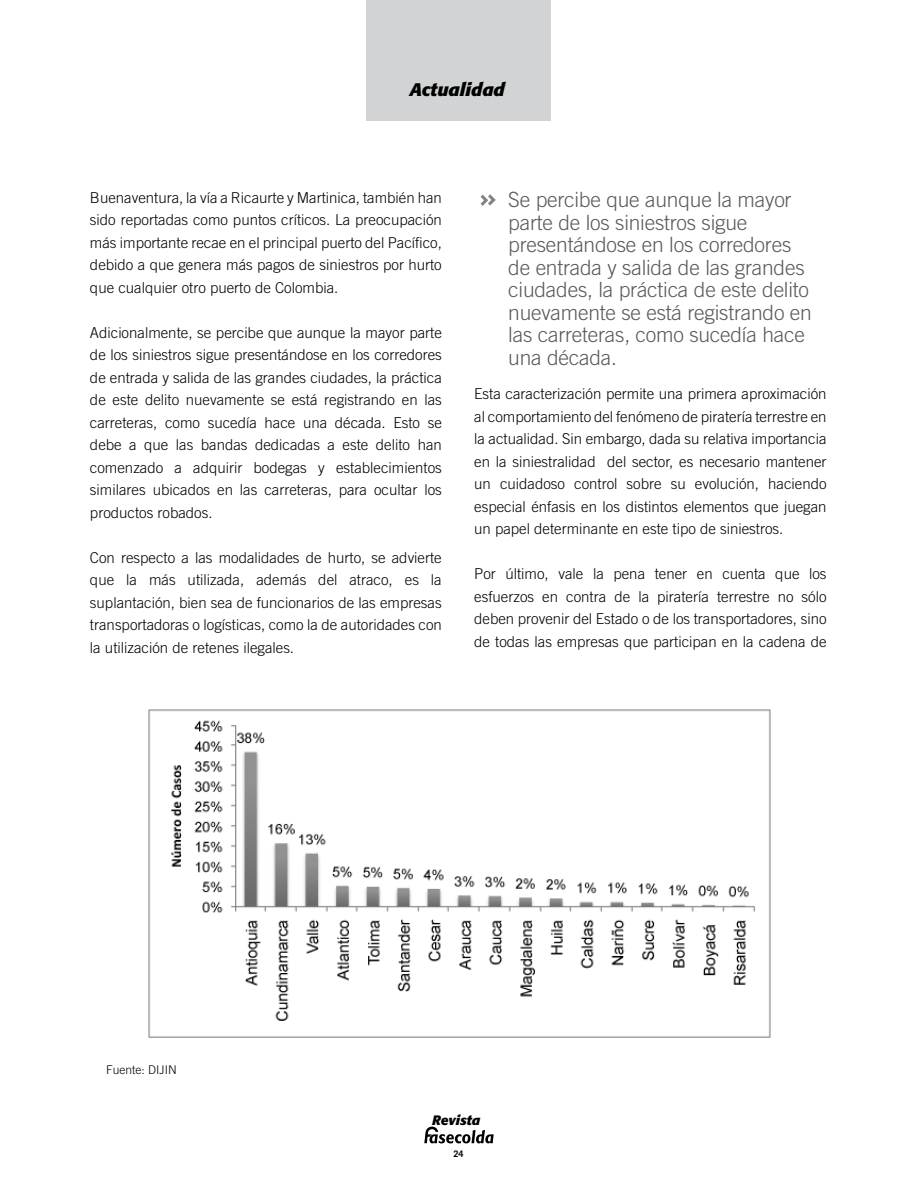
<style>
.page{position:relative;width:918px;height:1188px;background:#fff}
.page>*{position:absolute;margin:0;border:0;box-sizing:border-box;transform-origin:0 0}
.t1{font:300 21px/22.5px "Trade Gothic LT Std";letter-spacing:-.01em;color:#58595b}
.t2{font:italic 700 18px "Formata";color:#000}
.t3{font:300 15px/22.5px "Trade Gothic LT Std";color:#000;text-align:justify}
.t4{font:italic 700 13.5px "Formata";color:#000}
.t5{font:300 12px "Trade Gothic LT Std";color:#000}
.t6{font:700 9px "Trade Gothic LT Std";color:#000}
</style>
<div class="page">
<div style="left:367px;top:0;width:184px;height:120px;background:#d1d3d4"></div>
<svg style="left:424px;top:1126px;width:70px;height:17px"></svg>
<svg style="left:480px;top:194px;width:16px;height:12px"></svg>
<img style="left:148px;top:709px;width:622px;height:329px">
<p class="t2" style="left:410px;top:78px;width:96px">Actualidad</p>
<p class="t3" style="left:90px;top:186px;width:353px">Buenaventura, la vía a Ricaurte y Martinica, también han sido reportadas como puntos críticos. La preocupación más importante recae en el principal puerto del Pacífico, debido a que genera más pagos de siniestros por hurto que cualquier otro puerto de Colombia.</p>
<p class="t3" style="left:90px;top:321px;width:353px">Adicionalmente, se percibe que aunque la mayor parte de los siniestros sigue presentándose en los corredores de entrada y salida de las grandes ciudades, la práctica de este delito nuevamente se está registrando en las carreteras, como sucedía hace una década. Esto se debe a que las bandas dedicadas a este delito han comenzado a adquirir bodegas y establecimientos similares ubicados en las carreteras, para ocultar los productos robados.</p>
<p class="t3" style="left:90px;top:546px;width:353px">Con respecto a las modalidades de hurto, se advierte que la más utilizada, además del atraco, es la suplantación, bien sea de funcionarios de las empresas transportadoras o logísticas, como la de autoridades con la utilización de retenes ilegales.</p>
<p class="t1" style="left:508px;top:188px;width:305px">Se percibe que aunque la mayor parte de los siniestros sigue presentándose en los corredores de entrada y salida de las grandes ciudades, la práctica de este delito nuevamente se está registrando en las carreteras, como sucedía hace una década.</p>
<p class="t3" style="left:474px;top:383px;width:354px">Esta caracterización permite una primera aproximación al comportamiento del fenómeno de piratería terrestre en la actualidad. Sin embargo, dada su relativa importancia en la siniestralidad del sector, es necesario mantener un cuidadoso control sobre su evolución, haciendo especial énfasis en los distintos elementos que juegan un papel determinante en este tipo de siniestros.</p>
<p class="t3" style="left:474px;top:563px;width:354px">Por último, vale la pena tener en cuenta que los esfuerzos en contra de la piratería terrestre no sólo deben provenir del Estado o de los transportadores, sino de todas las empresas que participan en la cadena de</p>
<p class="t5" style="left:106px;top:1062px;width:72px">Fuente: DIJIN</p>
<p class="t4" style="left:432px;top:1112px;width:50px">Revista</p>
<p class="t6" style="left:453px;top:1149px;width:12px">24</p>
</div>
